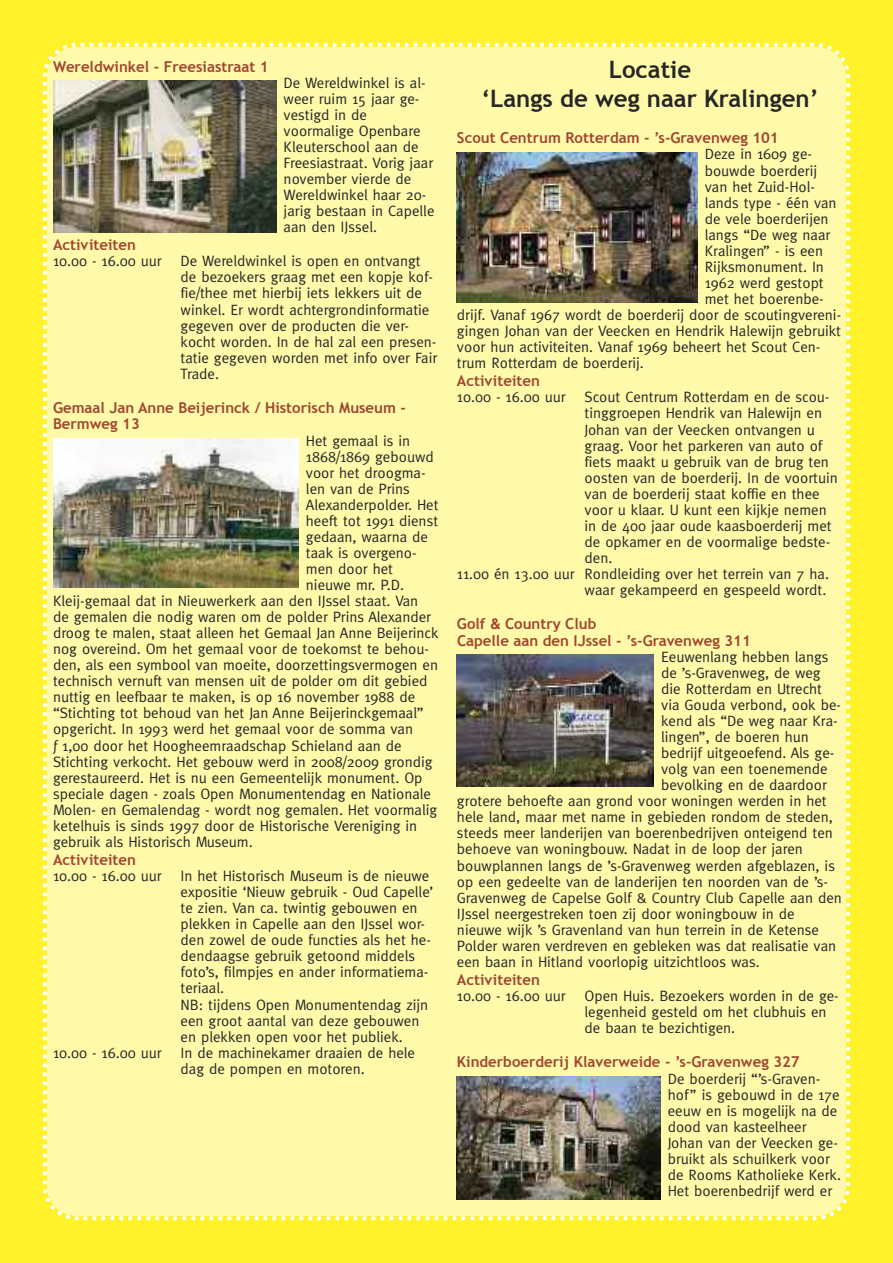
<style>
.page{position:relative;width:893px;height:1263px;background:#fff12a}
.page>*{position:absolute;margin:0;border:0;box-sizing:border-box;transform-origin:0 0}
.t1{font:700 24px/28.8px "Trebuchet MS";color:#272627;text-align:center}
.t2{font:15px/16px "Meta";color:#272627}
.t3{font:700 15px/16.5px "Trebuchet MS";color:#a14530}
.s1{font-family:"Helvetica"}
</style>
<div class="page">
<div style="left:42px;top:42px;width:809px;height:1179px;background:#fffaaa"></div>
<svg style="left:75px;top:1216px;width:4px;height:4px"></svg>
<img style="left:53px;top:80px;width:223px;height:153px">
<img style="left:53px;top:438px;width:245px;height:150px">
<img style="left:457px;top:152px;width:240px;height:151px">
<img style="left:457px;top:654px;width:197px;height:132px">
<img style="left:457px;top:1076px;width:203px;height:123px">
<p class="t3" style="left:53px;top:58px;width:217px">Wereldwinkel - Freesiastraat 1</p>
<p class="t2" style="left:284px;top:74px;width:152px">De Wereldwinkel is al&shy;weer ruim 15 jaar ge&shy;vestigd in de voormalige Openbare<br>Kleuterschool aan de<br>Freesiastraat. Vorig jaar november vierde de<br>Wereldwinkel haar 20- jarig bestaan in Capelle aan den IJssel.</p>
<p class="t3" style="left:53px;top:237px;width:84px">Activiteiten</p>
<p class="t2" style="left:53px;top:253px;width:110px">10.00 - 16.00 uur</p>
<p class="t2" style="left:181px;top:253px;width:258px">De Wereldwinkel is open en ontvangt de bezoekers graag met een kopje kof&shy;fie/thee met hierbij iets lekkers uit de winkel. Er wordt achtergrondinformatie gegeven over de producten die ver&shy;kocht worden. In de hal zal een presen&shy;tatie gegeven worden met info over Fair Trade.</p>
<p class="t3" style="left:53px;top:399px;width:355px">Gemaal Jan Anne Beijerinck / Historisch Museum -<br>Bermweg 13</p>
<p class="t2" style="left:306px;top:432px;width:106px">Het gemaal is in</p>
<p class="t2" style="left:306px;top:448px;width:129px">1868/1869 gebouwd</p>
<p class="t2" style="left:306px;top:464px;width:121px">voor het droogma-</p>
<p class="t2" style="left:306px;top:480px;width:106px">len van de Prins</p>
<p class="t2" style="left:306px;top:496px;width:134px">Alexanderpolder. Het</p>
<p class="t2" style="left:306px;top:513px;width:134px">heeft tot 1991 dienst</p>
<p class="t2" style="left:306px;top:529px;width:124px">gedaan, waarna de</p>
<p class="t2" style="left:306px;top:545px;width:112px">taak is overgeno-</p>
<p class="t2" style="left:306px;top:561px;width:89px">men door het</p>
<p class="t2" style="left:306px;top:577px;width:100px">nieuwe mr. P.D.</p>
<p class="t2" style="left:53px;top:593px;width:367px">Kleij-gemaal dat in Nieuwerkerk aan den IJssel staat. Van</p>
<p class="t2" style="left:53px;top:609px;width:379px">de gemalen die nodig waren om de polder Prins Alexander</p>
<p class="t2" style="left:53px;top:625px;width:387px">droog te malen, staat alleen het Gemaal Jan Anne Beijerinck</p>
<p class="t2" style="left:53px;top:641px;width:377px">nog overeind. Om het gemaal voor de toekomst te behou-</p>
<p class="t2" style="left:53px;top:657px;width:387px">den, als een symbool van moeite, doorzettingsvermogen en</p>
<p class="t2" style="left:53px;top:673px;width:376px">technisch vernuft van mensen uit de polder om dit gebied</p>
<p class="t2" style="left:53px;top:689px;width:364px">nuttig en leefbaar te maken, is op 16 november 1988 de</p>
<p class="t2" style="left:53px;top:705px;width:372px">“Stichting tot behoud van het Jan Anne Beijerinckgemaal”</p>
<p class="t2" style="left:53px;top:721px;width:362px">opgericht. In 1993 werd het gemaal voor de somma van</p>
<p class="t2" style="left:53px;top:737px;width:350px">ƒ 1,00 door het Hoogheemraadschap Schieland aan de</p>
<p class="t2" style="left:53px;top:753px;width:381px">Stichting verkocht. Het gebouw werd in 2008/2009 grondig</p>
<p class="t2" style="left:53px;top:769px;width:371px">gerestaureerd. Het is nu een Gemeentelijk monument. Op</p>
<p class="t2" style="left:53px;top:785px;width:380px">speciale dagen - zoals Open Monumentendag en Nationale</p>
<p class="t2" style="left:53px;top:801px;width:386px">Molen- en Gemalendag - wordt nog gemalen. Het voormalig</p>
<p class="t2" style="left:53px;top:817px;width:366px">ketelhuis is sinds 1997 door de Historische Vereniging in</p>
<p class="t2" style="left:53px;top:834px;width:201px">gebruik als Historisch Museum.</p>
<p class="t3" style="left:53px;top:851px;width:84px">Activiteiten</p>
<p class="t2" style="left:53px;top:868px;width:110px">10.00 - 16.00 uur</p>
<p class="t2" style="left:181px;top:868px;width:254px">In het Historisch Museum is de nieuwe expositie ‘Nieuw gebruik - Oud Capelle’ te zien. Van ca. twintig gebouwen en plekken in Capelle aan den IJssel wor&shy;den zowel de oude functies als het he&shy;dendaagse gebruik getoond middels foto’s, filmpjes en ander informatiema&shy;teriaal.<br>NB: tijdens Open Monumentendag zijn een groot aantal van deze gebouwen en plekken open voor het publiek.</p>
<p class="t2" style="left:53px;top:1044px;width:110px">10.00 - 16.00 uur</p>
<p class="t2" style="left:181px;top:1044px;width:236px">In de machinekamer draaien de hele dag de pompen en motoren.</p>
<h1 class="t1" style="left:481px;top:55px;width:339px">Locatie<br>‘Langs de weg naar Kralingen’</h1>
<p class="t3" style="left:457px;top:130px;width:323px">Scout Centrum Rotterdam - ’s-Gravenweg 101</p>
<p class="t2" style="left:705px;top:146px;width:109px">Deze in 1609 ge-</p>
<p class="t2" style="left:705px;top:162px;width:114px">bouwde boerderij</p>
<p class="t2" style="left:705px;top:178px;width:112px">van het Zuid-Hol-</p>
<p class="t2" style="left:705px;top:194px;width:133px">lands type - één van</p>
<p class="t2" style="left:705px;top:210px;width:125px">de vele boerderijen</p>
<p class="t2" style="left:705px;top:227px;width:127px">langs “De weg naar</p>
<p class="t2" style="left:705px;top:243px;width:120px">Kralingen” - is een</p>
<p class="t2" style="left:705px;top:259px;width:121px">Rijksmonument. In</p>
<p class="t2" style="left:705px;top:275px;width:121px">1962 werd gestopt</p>
<p class="t2" style="left:705px;top:291px;width:120px">met het boerenbe-</p>
<p class="t2" style="left:457px;top:307px;width:386px">drijf. Vanaf 1967 wordt de boerderij door de scoutingvereni-</p>
<p class="t2" style="left:457px;top:323px;width:386px">gingen Johan van der Veecken en Hendrik Halewijn gebruikt</p>
<p class="t2" style="left:457px;top:339px;width:365px">voor hun activiteiten. Vanaf 1969 beheert het Scout Cen-</p>
<p class="t2" style="left:457px;top:355px;width:188px">trum Rotterdam de boerderij.</p>
<p class="t3" style="left:457px;top:373px;width:84px">Activiteiten</p>
<p class="t2" style="left:457px;top:389px;width:110px">10.00 - 16.00 uur</p>
<p class="t2" style="left:585px;top:389px;width:246px">Scout Centrum Rotterdam en de scou-</p>
<p class="t2" style="left:585px;top:405px;width:239px">tinggroepen Hendrik van Halewijn en</p>
<p class="t2" style="left:585px;top:421px;width:232px">Johan van der Veecken ontvangen u</p>
<p class="t2" style="left:585px;top:437px;width:239px">graag. Voor het parkeren van auto of</p>
<p class="t2" style="left:585px;top:453px;width:246px">fiets maakt u gebruik van de brug ten</p>
<p class="t2" style="left:585px;top:469px;width:255px">oosten van de boerderij. In de voortuin</p>
<p class="t2" style="left:585px;top:485px;width:237px">van de boerderij staat koffie en thee</p>
<p class="t2" style="left:585px;top:502px;width:244px">voor u klaar. U kunt een kijkje nemen</p>
<p class="t2" style="left:585px;top:518px;width:249px">in de 400 jaar oude kaasboerderij met</p>
<p class="t2" style="left:585px;top:534px;width:247px">de opkamer en de voormalige bedste-</p>
<p class="t2" style="left:585px;top:550px;width:29px">den.</p>
<p class="t2" style="left:457px;top:566px;width:374px">11.00 én 13.00 uur Rondleiding over het terrein van 7 ha.</p>
<p class="t2" style="left:585px;top:582px;width:243px">waar gekampeerd en gespeeld wordt.</p>
<p class="t3" style="left:457px;top:616px;width:295px">Golf <span class="s1">&amp;</span> Country Club<br>Capelle aan den IJssel - ’s-Gravenweg 311</p>
<p class="t2" style="left:661px;top:649px;width:169px">Eeuwenlang hebben langs</p>
<p class="t2" style="left:661px;top:665px;width:161px">de ’s-Gravenweg, de weg</p>
<p class="t2" style="left:661px;top:681px;width:162px">die Rotterdam en Utrecht</p>
<p class="t2" style="left:661px;top:697px;width:181px">via Gouda verbond, ook be-</p>
<p class="t2" style="left:661px;top:713px;width:178px">kend als “De weg naar Kra-</p>
<p class="t2" style="left:661px;top:729px;width:149px">lingen”, de boeren hun</p>
<p class="t2" style="left:661px;top:745px;width:175px">bedrijf uitgeoefend. Als ge-</p>
<p class="t2" style="left:661px;top:761px;width:168px">volg van een toenemende</p>
<p class="t2" style="left:661px;top:777px;width:167px">bevolking en de daardoor</p>
<p class="t2" style="left:457px;top:793px;width:371px">grotere behoefte aan grond voor woningen werden in het</p>
<p class="t2" style="left:457px;top:809px;width:377px">hele land, maar met name in gebieden rondom de steden,</p>
<p class="t2" style="left:457px;top:825px;width:377px">steeds meer landerijen van boerenbedrijven onteigend ten</p>
<p class="t2" style="left:457px;top:841px;width:347px">behoeve van woningbouw. Nadat in de loop der jaren</p>
<p class="t2" style="left:457px;top:857px;width:380px">bouwplannen langs de ’s-Gravenweg werden afgeblazen, is</p>
<p class="t2" style="left:457px;top:873px;width:373px">op een gedeelte van de landerijen ten noorden van de ’s-</p>
<p class="t2" style="left:457px;top:889px;width:386px">Gravenweg de Capelse Golf &amp; Country Club Capelle aan den</p>
<p class="t2" style="left:457px;top:905px;width:339px">IJssel neergestreken toen zij door woningbouw in de</p>
<p class="t2" style="left:457px;top:921px;width:363px">nieuwe wijk ’s Gravenland van hun terrein in de Ketense</p>
<p class="t2" style="left:457px;top:937px;width:381px">Polder waren verdreven en gebleken was dat realisatie van</p>
<p class="t2" style="left:457px;top:954px;width:304px">een baan in Hitland voorlopig uitzichtloos was.</p>
<p class="t3" style="left:457px;top:971px;width:84px">Activiteiten</p>
<p class="t2" style="left:457px;top:988px;width:110px">10.00 - 16.00 uur</p>
<p class="t2" style="left:585px;top:988px;width:256px">Open Huis. Bezoekers worden in de ge&shy;legenheid gesteld om het clubhuis en de baan te bezichtigen.</p>
<p class="t3" style="left:457px;top:1054px;width:344px">Kinderboerderij Klaverweide - ’s-Gravenweg 327</p>
<p class="t2" style="left:668px;top:1070px;width:175px">De boerderij “’s-Graven&shy;hof” is gebouwd in de 17e eeuw en is mogelijk na de dood van kasteelheer<br>Johan van der Veecken ge&shy;bruikt als schuilkerk voor de Rooms Katholieke Kerk.<br>Het boerenbedrijf werd er</p>
</div>
